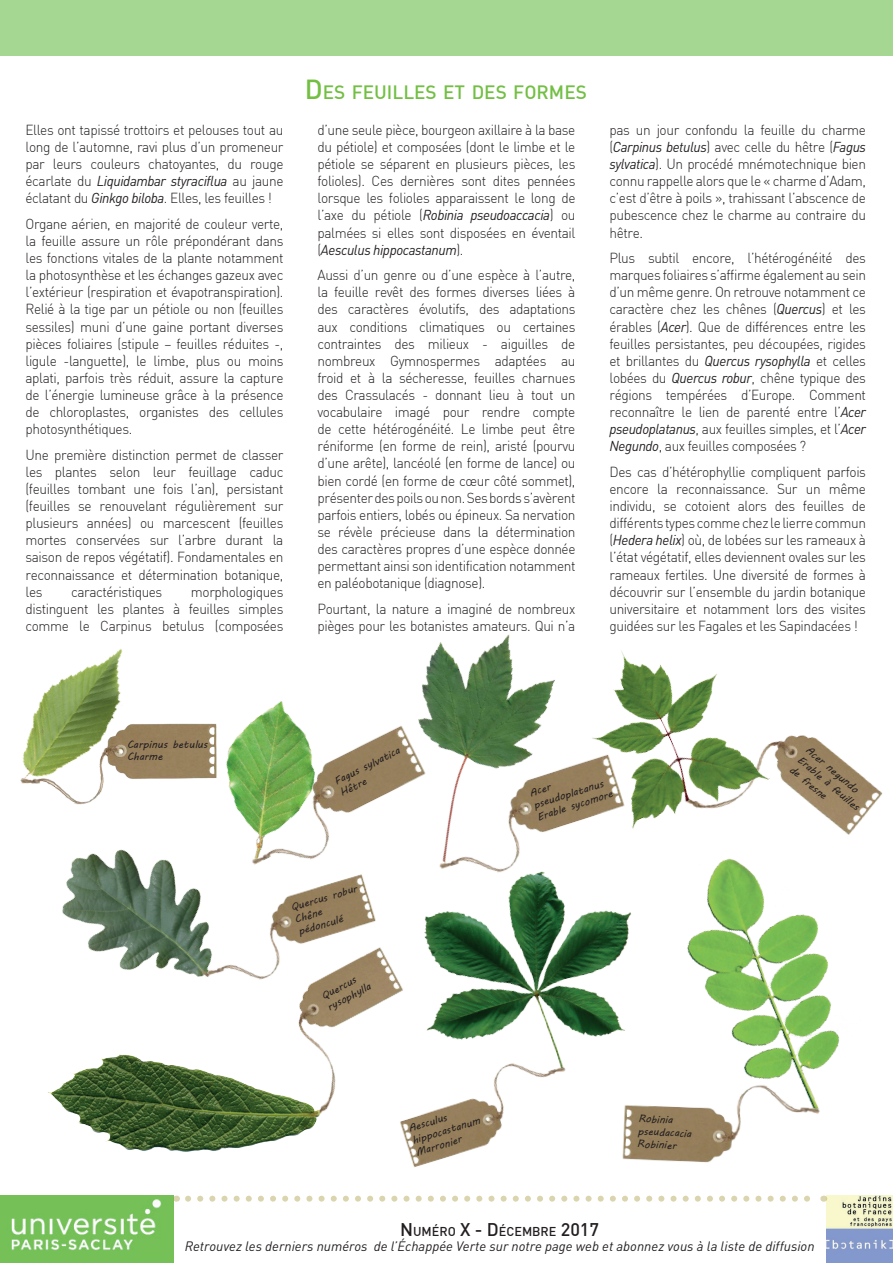
<style>
.page{position:relative;width:893px;height:1263px;background:#fff}
.page>*{position:absolute;margin:0;border:0;box-sizing:border-box;transform-origin:0 0}
.t1{font:500 18.9px "DIN";color:#72bf43}
.t2{font:300 14.25px/17.1px "DIN";letter-spacing:-.03em;color:#231f20;text-align:justify;scale:.96 1}
.t3{font:italic 13.5px "DIN";color:#231f20}
.t4{font:500 12.6px "DIN";color:#231f20}
.t5{font:10.5px/12.6px "MV Boli";color:#231f20}
.s1{font-weight:400;font-style:italic}
.s2{font-size:27px}
.s3{font-size:18px}
</style>
<div class="page">
<div style="left:0;top:0;width:893px;height:55px;background:#a5d692"></div>
<img style="left:0;top:1196px;width:173px;height:67px">
<img style="left:826px;top:1196px;width:67px;height:67px">
<svg style="left:188px;top:1196px;width:622px;height:6px"></svg>
<img style="left:272px;top:892px;width:104px;height:28px">
<img style="left:62px;top:849px;width:181px;height:128px">
<img style="left:33px;top:649px;width:90px;height:70px">
<img style="left:20px;top:719px;width:144px;height:86px">
<img style="left:164px;top:701px;width:125px;height:183px">
<img style="left:220px;top:716px;width:101px;height:176px">
<img style="left:243px;top:920px;width:146px;height:189px">
<img style="left:48px;top:1047px;width:279px;height:105px">
<img style="left:321px;top:634px;width:239px;height:263px">
<img style="left:770px;top:735px;width:113px;height:93px">
<img style="left:560px;top:650px;width:210px;height:179px">
<img style="left:622px;top:1107px;width:110px;height:56px">
<img style="left:649px;top:828px;width:206px;height:316px">
<img style="left:383px;top:1040px;width:121px;height:127px">
<img style="left:389px;top:845px;width:284px;height:262px">
<p class="t2" style="left:26px;top:121px;width:270px">Elles ont tapissé trottoirs et pelouses tout au long de l’automne, ravi plus d’un promeneur par leurs couleurs chatoyantes, du rouge écarlate du <span class="s1">Liquidambar styraciflua</span> au jaune éclatant du <span class="s1">Ginkgo biloba</span>. Elles, les feuilles !</p>
<p class="t2" style="left:26px;top:215px;width:270px">Organe aérien, en majorité de couleur verte, la feuille assure un rôle prépondérant dans les fonctions vitales de la plante notamment la photosynthèse et les échanges gazeux avec l’extérieur (respiration et évapotranspiration).<br>Relié à la tige par un pétiole ou non (feuilles sessiles) muni d’une gaine portant diverses pièces foliaires (stipule – feuilles réduites -, ligule -languette), le limbe, plus ou moins aplati, parfois très réduit, assure la capture de l’énergie lumineuse grâce à la présence de chloroplastes, organistes des cellules photosynthétiques.</p>
<p class="t2" style="left:26px;top:446px;width:270px">Une première distinction permet de classer les plantes selon leur feuillage caduc (feuilles tombant une fois l’an), persistant (feuilles se renouvelant régulièrement sur plusieurs années) ou marcescent (feuilles mortes conservées sur l’arbre durant la saison de repos végétatif). Fondamentales en reconnaissance et détermination botanique, les</p>
<p class="t2" style="left:71px;top:583px;width:97px">caractéristiques</p>
<p class="t2" style="left:26px;top:583px;width:270px;text-indent:165px">morphologiques distinguent les plantes à feuilles simples comme le Carpinus betulus (composées</p>
<h1 class="t1" style="left:305px;top:80px;width:284px"><span class="s2">D</span>ES FEUILLES ET DES FORMES</h1>
<p class="t2" style="left:317px;top:121px;width:270px">d’une seule pièce, bourgeon axillaire à la base du pétiole) et composées (dont le limbe et le pétiole se séparent en plusieurs pièces, les folioles). Ces dernières sont dites pennées lorsque les folioles apparaissent le long de l’axe du pétiole (<span class="s1">Robinia pseudoaccacia</span>) ou palmées si elles sont disposées en éventail (<span class="s1">Aesculus hippocastanum</span>).</p>
<p class="t2" style="left:317px;top:266px;width:270px">Aussi d’un genre ou d’une espèce à l’autre, la feuille revêt des formes diverses liées à des caractères évolutifs, des adaptations aux conditions climatiques ou certaines contraintes des milieux - aiguilles de nombreux Gymnospermes adaptées au froid et à la sécheresse, feuilles charnues des Crassulacés - donnant lieu à tout un vocabulaire imagé pour rendre compte de cette hétérogénéité. Le limbe peut être réniforme (en forme de rein), aristé (pourvu d’une arête), lancéolé (en forme de lance) ou bien cordé (en forme de cœur côté sommet), présenter des poils ou non. Ses bords s’avèrent parfois entiers, lobés ou épineux. Sa nervation se révèle précieuse dans la détermination des caractères propres d’une espèce donnée permettant ainsi son identification notamment en paléobotanique (diagnose).</p>
<p class="t2" style="left:317px;top:600px;width:270px">Pourtant, la nature a imaginé de nombreux pièges pour les botanistes amateurs. Qui n’a</p>
<p class="t2" style="left:609px;top:121px;width:269px">pas un jour confondu la feuille du charme (<span class="s1">Carpinus betulus</span>) avec celle du hêtre (<span class="s1">Fagus sylvatica</span>). Un procédé mnémotechnique bien connu rappelle alors que le « charme d’Adam, c’est d’être à poils », trahissant l’abscence de pubescence chez le charme au contraire du hêtre.</p>
<p class="t2" style="left:609px;top:249px;width:269px">Plus subtil encore, l’hétérogénéité des marques foliaires s’affirme également au sein d’un même genre. On retrouve notamment ce caractère chez les chênes (<span class="s1">Quercus</span>) et les érables (<span class="s1">Acer</span>). Que de différences entre les feuilles persistantes, peu découpées, rigides et brillantes du <span class="s1">Quercus rysophylla</span> et celles lobées du <span class="s1">Quercus robur</span>, chêne typique des régions tempérées d’Europe. Comment reconnaître le lien de parenté entre l’<span class="s1">Acer pseudoplatanus</span>, aux feuilles simples, et l’<span class="s1">Acer Negundo</span>, aux feuilles composées ?</p>
<p class="t2" style="left:609px;top:463px;width:269px">Des cas d’hétérophyllie compliquent parfois encore la reconnaissance. Sur un même individu, se cotoient alors des feuilles de différents types comme chez le lierre commun (<span class="s1">Hedera helix</span>) où, de lobées sur les rameaux à l’état végétatif, elles deviennent ovales sur les rameaux fertiles. Une diversité de formes à découvrir sur l’ensemble du jardin botanique universitaire et notamment lors des visites guidées sur les Fagales et les Sapindacées !</p>
<p class="t5" style="left:127px;top:737px;width:82px">Carpinus betulus<br>Charme</p>
<p class="t5" style="left:332px;top:776px;width:73px;rotate:-27deg">Fagus sylvatica<br>Hêtre</p>
<p class="t5" style="left:289px;top:901px;width:70px;rotate:-17deg">Quercus robur<br>Chêne pédonculé</p>
<p class="t5" style="left:319px;top:990px;width:49px;rotate:-27deg">Quercus rysophylla</p>
<p class="t5" style="left:407px;top:1122px;width:73px;rotate:-17deg">Aesculus hippocastanum<br>Marronier</p>
<p class="t5" style="left:528px;top:787px;width:80px;rotate:-17deg">Acer pseudoplatanus<br>Erable sycomore</p>
<p class="t5" style="left:638px;top:1112px;width:55px;rotate:2deg">Robinia pseudacacia<br>Robinier</p>
<p class="t5" style="left:812px;top:744px;width:79px;rotate:40deg">Acer negundo<br>Erable à feuilles de fresne</p>
<p class="t4" style="left:400px;top:1223px;width:201px"><span class="s3">N</span>UMÉRO <span class="s3">X -</span> <span class="s3">D</span>ÉCEMBRE <span class="s3">2017</span></p>
<p class="t3" style="left:185px;top:1237px;width:631px">Retrouvez les derniers numéros de l’Échappée Verte sur notre page web et abonnez vous à la liste de diffusion</p>
</div>
